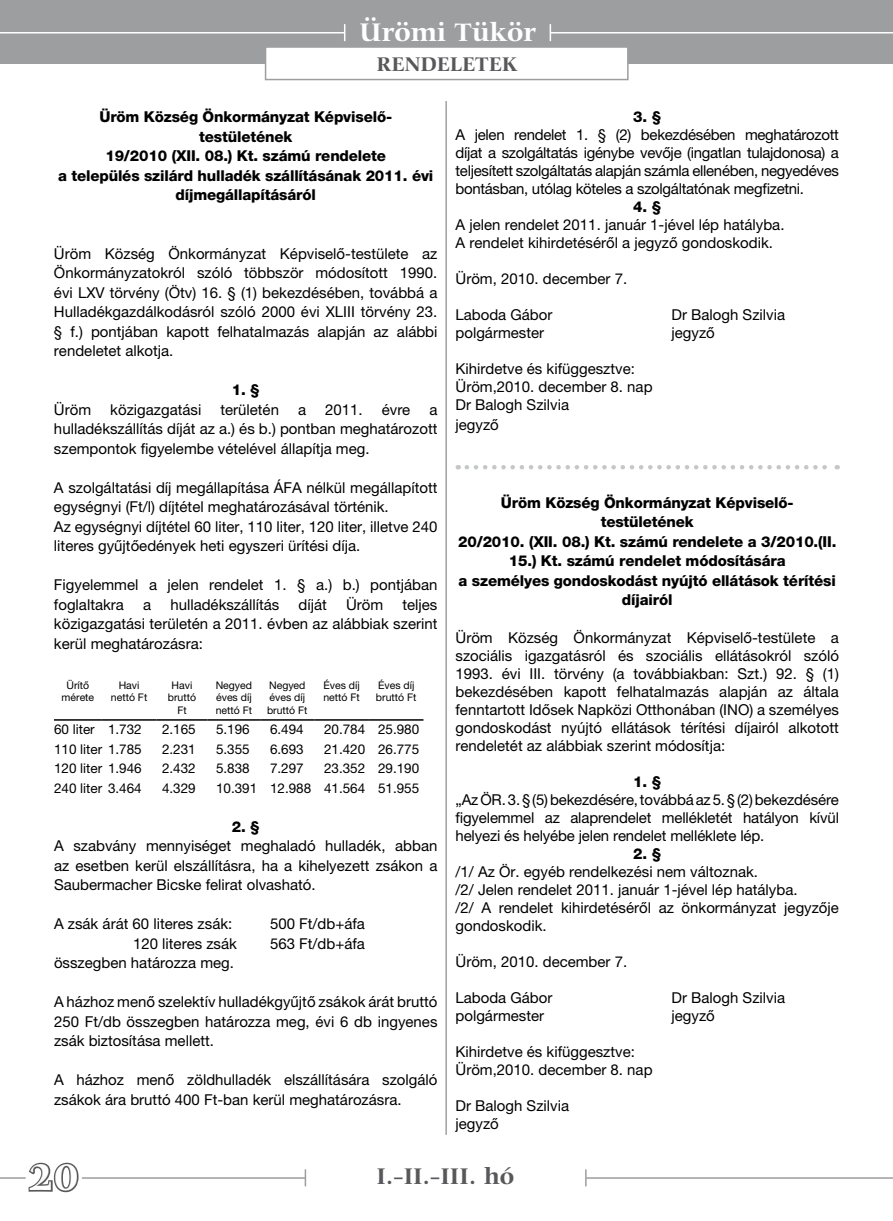
<style>
.page{position:relative;width:893px;height:1221px;background:#fff}
.page>*{position:absolute;margin:0;border:0;box-sizing:border-box;transform-origin:0 0}
.t1{font:39px "Carmina HU Bold";color:#fff}
.t2{font:27px "Carmina HU Bold";color:#fff}
.t3{font:24px "Carmina HU Bold";color:#58585a}
.t4{font:21px "Carmina HU Bold";color:#58585a}
.t5{font:15px/18px "Helvetica Neue";color:#000;text-align:justify}
.t6{font:800 15px/19.5px "Helvetica Neue";letter-spacing:-.01em;color:#000;text-align:center}
.t7{font:13.5px "Helvetica Neue";color:#000}
.t8{font:10.5px/12.6px "Helvetica Neue";color:#000;text-align:center}
</style>
<div class="page">
<hr style="left:54px;top:719px;width:48px;height:1px;background:#000">
<hr style="left:102px;top:719px;width:54px;height:1px;background:#000">
<hr style="left:156px;top:719px;width:52px;height:1px;background:#000">
<hr style="left:208px;top:719px;width:52px;height:1px;background:#000">
<hr style="left:260px;top:719px;width:54px;height:1px;background:#000">
<hr style="left:314px;top:719px;width:55px;height:1px;background:#000">
<hr style="left:369px;top:719px;width:54px;height:1px;background:#000">
<div style="left:0;top:0;width:893px;height:64px;background:#9c9e9f"></div>
<div style="left:266px;top:47px;width:362px;height:33px;background:#fff"></div>
<div style="left:265px;top:46px;width:364px;height:34px;border:2px solid #9c9e9f"></div>
<hr style="left:551px;top:32px;width:342px;height:1px;background:#fff">
<hr style="left:0;top:32px;width:344px;height:1px;background:#fff">
<svg style="left:344px;top:24px;width:1px;height:17px"></svg>
<svg style="left:550px;top:24px;width:1px;height:17px"></svg>
<hr style="left:586px;top:1177px;width:307px;height:1px;background:#9c9e9f">
<svg style="left:585px;top:1169px;width:2px;height:17px"></svg>
<hr style="left:82px;top:1177px;width:223px;height:1px;background:#9c9e9f">
<svg style="left:305px;top:1169px;width:1px;height:17px"></svg>
<svg style="left:0;top:1162px;width:79px;height:31px"></svg>
<svg style="left:467px;top:465px;width:371px;height:4px"></svg>
<hr style="left:446px;top:101px;width:1px;height:1033px;background:#707172">
<h2 class="t2" style="left:359px;top:16px;width:178px">ÜRÖMI TÜKÖR</h2>
<h3 class="t4" style="left:376px;top:52px;width:140px">RENDELETEK</h3>
<p class="t6" style="left:58px;top:107px;width:377px">Üröm Község Önkormányzat Képviselô&shy;testületének<br>19/2010 (XII. 08.) Kt. számú rendelete<br>a település szilárd hulladék szállításának 2011. évi díjmegállapításáról</p>
<p class="t5" style="left:54px;top:243px;width:385px;line-height:19.5px">Üröm Község Önkormányzat Képviselô-testülete az Önkormányzatokról szóló többször módosított 1990. évi LXV törvény (Ötv) 16. § (1) bekezdésében, továbbá a Hulladékgazdálkodásról szóló 2000 évi XLIII törvény 23. § f.) pontjában kapott felhatalmazás alapján az alábbi rendeletet alkotja.</p>
<p class="t6" style="left:232px;top:380px;width:29px">1. §</p>
<p class="t5" style="left:54px;top:400px;width:39px">Üröm</p>
<p class="t5" style="left:110px;top:400px;width:93px">közigazgatási</p>
<p class="t5" style="left:220px;top:400px;width:60px">területén</p>
<p class="t5" style="left:298px;top:400px;width:10px">a</p>
<p class="t5" style="left:325px;top:400px;width:39px">2011.</p>
<p class="t5" style="left:382px;top:400px;width:30px">évre</p>
<p class="t5" style="left:54px;top:399px;width:385px;line-height:19.5px;text-indent:375px">a hulladékszállítás díját az a.) és b.) pontban meghatározott szempontok figyelembe vételével állapítja meg.</p>
<p class="t5" style="left:54px;top:477px;width:385px;line-height:19.5px;text-align:left">A szolgáltatási díj megállapítása ÁFA nélkül megállapított egységnyi (Ft/l) díjtétel meghatározásával történik.<br>Az egységnyi díjtétel 60 liter, 110 liter, 120 liter, illetve 240 literes gyûjtôedények heti egyszeri ürítési díja.</p>
<p class="t5" style="left:54px;top:575px;width:385px;line-height:19.5px">Figyelemmel a jelen rendelet 1. § a.) b.) pontjában foglaltakra</p>
<p class="t5" style="left:143px;top:595px;width:10px">a</p>
<p class="t5" style="left:170px;top:595px;width:111px">hulladékszállítás</p>
<p class="t5" style="left:299px;top:595px;width:30px">díját</p>
<p class="t5" style="left:346px;top:595px;width:39px">Üröm</p>
<p class="t5" style="left:54px;top:594px;width:385px;line-height:19.5px;text-indent:348px">teljes közigazgatási területén a 2011. évben az alábbiak szerint kerül meghatározásra:</p>
<p class="t8" style="left:62px;top:678px;width:34px">Ürítô mérete</p>
<p class="t8" style="left:111px;top:678px;width:38px">Havi nettó Ft</p>
<p class="t8" style="left:168px;top:678px;width:30px">Havi bruttó<br>Ft</p>
<p class="t8" style="left:216px;top:678px;width:38px;text-align:justify">Negyed éves díj nettó Ft</p>
<p class="t8" style="left:267px;top:678px;width:42px;text-align:left">Negyed éves díj bruttó Ft</p>
<p class="t8" style="left:323px;top:678px;width:38px;text-align:left">Éves díj nettó Ft</p>
<p class="t8" style="left:376px;top:678px;width:42px;text-align:left">Éves díj bruttó Ft</p>
<p class="t7" style="left:54px;top:721px;width:89px">60 liter 1.732</p>
<p class="t7" style="left:162px;top:721px;width:35px">2.165</p>
<p class="t7" style="left:216px;top:721px;width:35px">5.196</p>
<p class="t7" style="left:270px;top:721px;width:35px">6.494</p>
<p class="t7" style="left:324px;top:721px;width:97px">20.784 25.980</p>
<p class="t7" style="left:54px;top:740px;width:89px">110 liter 1.785</p>
<p class="t7" style="left:162px;top:740px;width:35px">2.231</p>
<p class="t7" style="left:216px;top:740px;width:35px">5.355</p>
<p class="t7" style="left:270px;top:740px;width:35px">6.693</p>
<p class="t7" style="left:324px;top:740px;width:97px">21.420 26.775</p>
<p class="t7" style="left:54px;top:760px;width:89px">120 liter 1.946</p>
<p class="t7" style="left:162px;top:760px;width:35px">2.432</p>
<p class="t7" style="left:216px;top:760px;width:35px">5.838</p>
<p class="t7" style="left:270px;top:760px;width:35px">7.297</p>
<p class="t7" style="left:324px;top:760px;width:97px">23.352 29.190</p>
<p class="t7" style="left:54px;top:779px;width:89px">240 liter 3.464</p>
<p class="t7" style="left:162px;top:779px;width:35px">4.329</p>
<p class="t7" style="left:216px;top:779px;width:205px">10.391 12.988 41.564 51.955</p>
<p class="t6" style="left:232px;top:816px;width:29px">2. §</p>
<p class="t5" style="left:54px;top:835px;width:385px;line-height:19.5px">A szabvány mennyiséget meghaladó hulladék, abban az esetben kerül elszállításra, ha a kihelyezett zsákon a Saubermacher Bicske felirat olvasható.</p>
<p class="t5" style="left:54px;top:914px;width:180px">A zsák árát 60 literes zsák:</p>
<p class="t5" style="left:270px;top:914px;width:96px">500 Ft/db+áfa</p>
<p class="t5" style="left:133px;top:934px;width:105px">120 literes zsák</p>
<p class="t5" style="left:270px;top:934px;width:96px">563 Ft/db+áfa</p>
<p class="t5" style="left:54px;top:953px;width:181px">összegben határozza meg.</p>
<p class="t5" style="left:54px;top:991px;width:385px;line-height:19.5px">A házhoz menô szelektív hulladékgyûjtô zsákok árát bruttó 250 Ft/db összegben határozza meg, évi 6 db ingyenes zsák biztosítása mellett.</p>
<p class="t5" style="left:54px;top:1069px;width:385px;line-height:19.5px">A házhoz menô zöldhulladék elszállítására szolgáló zsákok ára bruttó 400 Ft-ban kerül meghatározásra.</p>
<p class="t6" style="left:633px;top:107px;width:29px">3. §</p>
<p class="t5" style="left:455px;top:125px;width:385px">A jelen rendelet 1. § (2) bekezdésében meghatározott díjat a szolgáltatás igénybe vevôje (ingatlan tulajdonosa) a teljesített szolgáltatás alapján számla ellenében, negyedéves bontásban, utólag köteles a szolgáltatónak megfizetni.</p>
<p class="t6" style="left:633px;top:197px;width:29px">4. §</p>
<p class="t5" style="left:455px;top:215px;width:330px">A jelen rendelet 2011. január 1-jével lép hatályba.<br>A rendelet kihirdetésérôl a jegyzô gondoskodik.</p>
<p class="t5" style="left:455px;top:269px;width:173px">Üröm, 2010. december 7.</p>
<p class="t5" style="left:455px;top:305px;width:98px">Laboda Gábor</p>
<p class="t5" style="left:671px;top:305px;width:115px">Dr Balogh Szilvia</p>
<p class="t5" style="left:455px;top:323px;width:90px">polgármester</p>
<p class="t5" style="left:671px;top:323px;width:45px">jegyzô</p>
<p class="t5" style="left:455px;top:359px;width:199px;text-align:left">Kihirdetve és kifüggesztve:<br>Üröm,2010. december 8. nap<br>Dr Balogh Szilvia</p>
<p class="t5" style="left:455px;top:415px;width:45px">jegyzô</p>
<p class="t6" style="left:458px;top:492px;width:380px">Üröm Község Önkormányzat Képviselô&shy;testületének<br>20/2010. (XII. 08.) Kt. számú rendelete a 3/2010.(II.<br>15.) Kt. számú rendelet módosítására<br>a személyes gondoskodást nyújtó ellátások térítési díjairól</p>
<p class="t5" style="left:455px;top:628px;width:385px">Üröm Község Önkormányzat Képviselô-testülete a szociális igazgatásról és szociális ellátásokról szóló 1993. évi III. törvény (a továbbiakban: Szt.) 92. § (1) bekezdésében kapott felhatalmazás alapján az általa fenntartott Idôsek Napközi Otthonában (INO) a személyes gondoskodást nyújtó ellátások térítési díjairól alkotott rendeletét az alábbiak szerint módosítja:</p>
<p class="t6" style="left:633px;top:771px;width:29px">1. §</p>
<p class="t5" style="left:455px;top:790px;width:385px">„Az ÖR. 3. § (5) bekezdésére, továbbá az 5. § (2) bekezdésére figyelemmel az alaprendelet mellékletét hatályon kívül helyezi és helyébe jelen rendelet melléklete lép.</p>
<p class="t6" style="left:633px;top:843px;width:29px">2. §</p>
<p class="t5" style="left:455px;top:862px;width:385px;text-align:left">/1/ Az Ör. egyéb rendelkezési nem változnak.<br>/2/ Jelen rendelet 2011. január 1-jével lép hatályba.<br>/2/ A rendelet kihirdetésérôl az önkormányzat jegyzôje gondoskodik.</p>
<p class="t5" style="left:455px;top:952px;width:173px">Üröm, 2010. december 7.</p>
<p class="t5" style="left:455px;top:988px;width:98px">Laboda Gábor</p>
<p class="t5" style="left:671px;top:988px;width:115px">Dr Balogh Szilvia</p>
<p class="t5" style="left:455px;top:1006px;width:90px">polgármester</p>
<p class="t5" style="left:671px;top:1006px;width:45px">jegyzô</p>
<p class="t5" style="left:455px;top:1042px;width:199px">Kihirdetve és kifüggesztve:<br>Üröm,2010. december 8. nap</p>
<p class="t5" style="left:455px;top:1096px;width:115px">Dr Balogh Szilvia jegyzô</p>
<h1 class="t1" style="left:29px;top:1154px;width:51px">20</h1>
<h3 class="t3" style="left:376px;top:1161px;width:139px">I.-II.-III. HÓ</h3>
</div>
